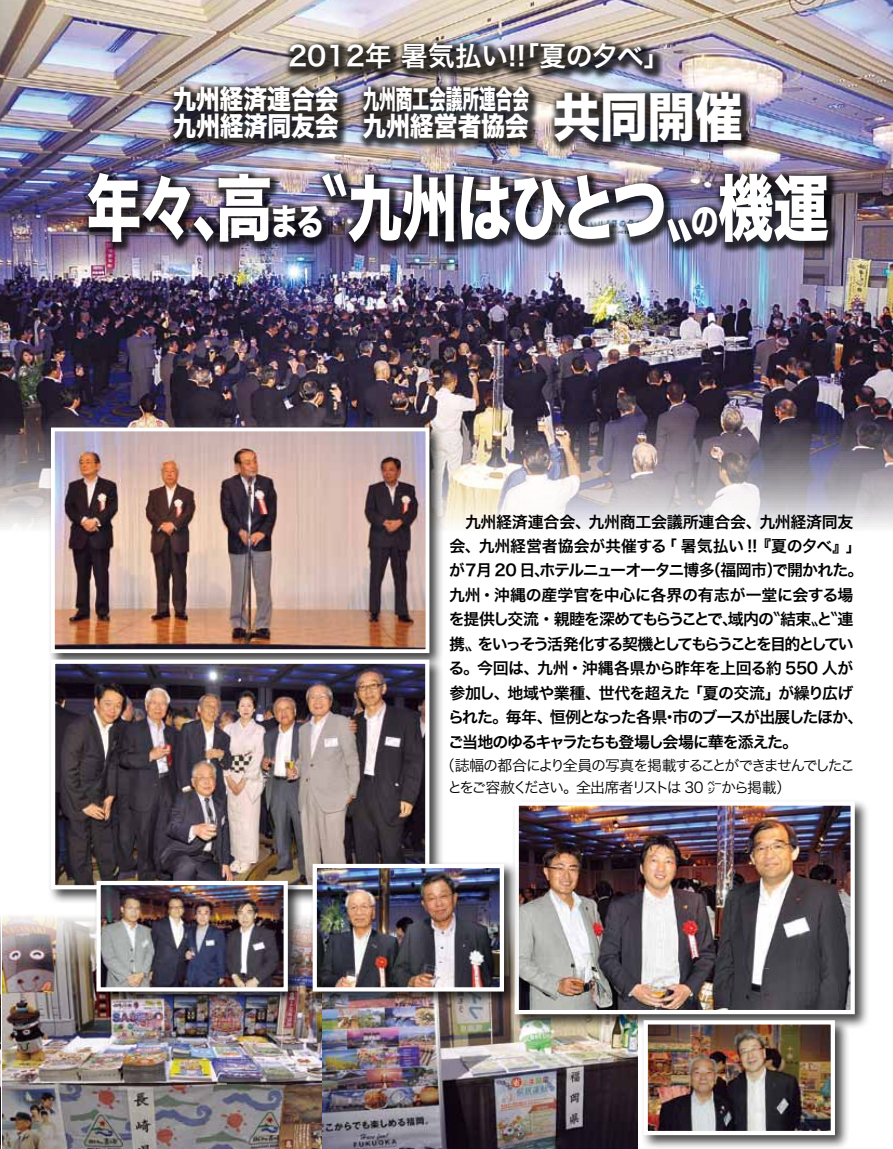
<style>
.page{position:relative;width:893px;height:1149px;background:#fff}
.page>*{position:absolute;margin:0;border:0;box-sizing:border-box;transform-origin:0 0}
.t1{font:72px "Hira Kaku Std W8";letter-spacing:-.025em;color:#fff;scale:.77 1}
.t2{font:53.1px "Hira Kaku Std W8";color:#fff;scale:.9 1}
.t3{font:36px "Hira Kaku Std W8";color:#fff;scale:.77 1}
.t4{font:27px "Hira Kaku Pro W6";color:#fff}
.t5{font:26.55px "Hira Kaku Std W8";letter-spacing:-.005em;color:#fff;scale:.9 1}
.t6{font:15.9px/24.5px "Hira Kaku Pro W6";letter-spacing:-.05em;color:#000}
.t7{font:15.9px "Hira Kaku Pro W6";letter-spacing:-.01em;color:#000}
.t8{font:15.9px/24.5px "Hira Kaku Pro W6";letter-spacing:-.09em;color:#000}
.t9{font:15.9px/24.5px "Hira Kaku Pro W6";letter-spacing:-.13em;color:#000}
.t10{font:15.9px "Hira Kaku Pro W6";letter-spacing:-.025em;color:#000}
.t11{font:15.9px "Hira Kaku Pro W6";letter-spacing:-.015em;color:#000}
.t12{font:15.9px "Hira Kaku Pro W6";letter-spacing:-.07em;color:#000}
.t13{font:15.9px "Hira Kaku Pro W6";letter-spacing:-.08em;color:#000}
.t14{font:14.85px/21.3px "Hira Kaku Pro W3";letter-spacing:-.115em;color:#000}
.s1{font-size:36px}
.s2{font-size:72px}
</style>
<div class="page">
<img style="left:321px;top:1005px;width:317px;height:143px">
<img style="left:0;top:916px;width:321px;height:232px">
<img style="left:0;top:0;width:893px;height:529px">
<div style="left:282px;top:36px;width:381px;height:44px;background:#000;opacity:.75"></div>
<div style="left:81px;top:80px;width:757px;height:172px;background:#000;opacity:.75"></div>
<div style="left:47px;top:424px;width:397px;height:243px;background:#000;opacity:.75"></div>
<img style="left:49px;top:425px;width:382px;height:229px">
<div style="left:511px;top:797px;width:358px;height:231px;background:#000;opacity:.75"></div>
<img style="left:512px;top:799px;width:345px;height:216px">
<div style="left:47px;top:656px;width:397px;height:247px;background:#000;opacity:.75"></div>
<img style="left:49px;top:657px;width:383px;height:234px">
<div style="left:93px;top:877px;width:210px;height:128px;background:#000;opacity:.75"></div>
<img style="left:94px;top:878px;width:196px;height:115px">
<div style="left:640px;top:1016px;width:210px;height:132px;background:#000;opacity:.75"></div>
<img style="left:641px;top:1017px;width:196px;height:119px">
<div style="left:309px;top:860px;width:210px;height:145px;background:#000;opacity:.75"></div>
<img style="left:311px;top:861px;width:195px;height:132px">
<h3 class="t4" style="left:288px;top:32px;width:370px">2012年暑気払い!!「夏の夕べ「</h3>
<h3 class="t5" style="left:172px;top:85px;width:398px">九州経済連合会　九州商工会議所連合会</h3>
<h2 class="t2" style="left:553px;top:87px;width:213px">共同開催</h2>
<h3 class="t5" style="left:173px;top:111px;width:424px">九州経済同友会　九州経営者協会　</h3>
<h1 class="t1" style="left:292px;top:168px;width:698px">〝九州はひとつ <span class="s1">の</span>機運</h1>
<h1 class="t1" style="left:86px;top:168px;width:211px">年々、</h1>
<h3 class="t3" style="left:216px;top:201px;width:142px"><span class="s2">高</span>まる</h3>
<h1 class="t1" style="left:666px;top:168px;width:73px">〟</h1>
<p class="t7" style="left:589px;top:507px;width:175px">九州商工会議所連合会、</p>
<p class="t7" style="left:449px;top:507px;width:143px">　九州経済連合会、</p>
<p class="t7" style="left:449px;top:531px;width:406px">会、九州経営者協会が共催する｢暑気払い !!『夏の夕べ『「</p>
<p class="t6" style="left:705px;top:557px;width:160px">（福岡市で開かれた。</p>
<p class="t6" style="left:759px;top:508px;width:96px">九州経済同友</p>
<p class="t13" style="left:476px;top:556px;width:240px">月 20 日ホテルニューオータニ博多</p>
<p class="t6" style="left:767px;top:557px;width:17px">）</p>
<p class="t6" style="left:449px;top:557px;width:31px">が７</p>
<p class="t11" style="left:449px;top:580px;width:406px">九州・沖縄の産学官を中心に各界の有志が一堂に会する場</p>
<p class="t6" style="left:764px;top:606px;width:91px">〝結束 〝と〟 連</p>
<p class="t6" style="left:534px;top:557px;width:17px">、</p>
<p class="t12" style="left:449px;top:605px;width:327px">を提供し交流･親睦を深めてもらうことで域内の</p>
<p class="t9" style="left:478px;top:606px;width:378px;text-indent:244px">、<br>をいっそう活発化する契機としてもらうことを目的としてい</p>
<p class="t6" style="left:449px;top:630px;width:33px">携〟</p>
<p class="t10" style="left:448px;top:653px;width:407px">る。今回は、九州・沖縄各県から昨年を上回る約 550 人が</p>
<p class="t6" style="left:778px;top:679px;width:77px">が繰り広げ</p>
<p class="t6" style="left:550px;top:679px;width:315px;text-indent:-101px">参加し、地域や業種、世代を超えた<br>恒例となった各県市のブースが出展したほか、</p>
<p class="t6" style="left:687px;top:679px;width:95px">「夏の交流」</p>
<p class="t8" style="left:448px;top:704px;width:351px">られた。毎年、<br>ご当地のゆるキャラたちも登場し会場に華を添えた。</p>
<p class="t14" style="left:448px;top:753px;width:409px;text-indent:-8px">（誌幅の都合により全員の写真を掲載することができませんでしたことをご容赦ください。全出席者リストは 30 ㌻から掲載 (</p>
<p class="t6" style="left:662px;top:704px;width:17px">・</p>
</div>
